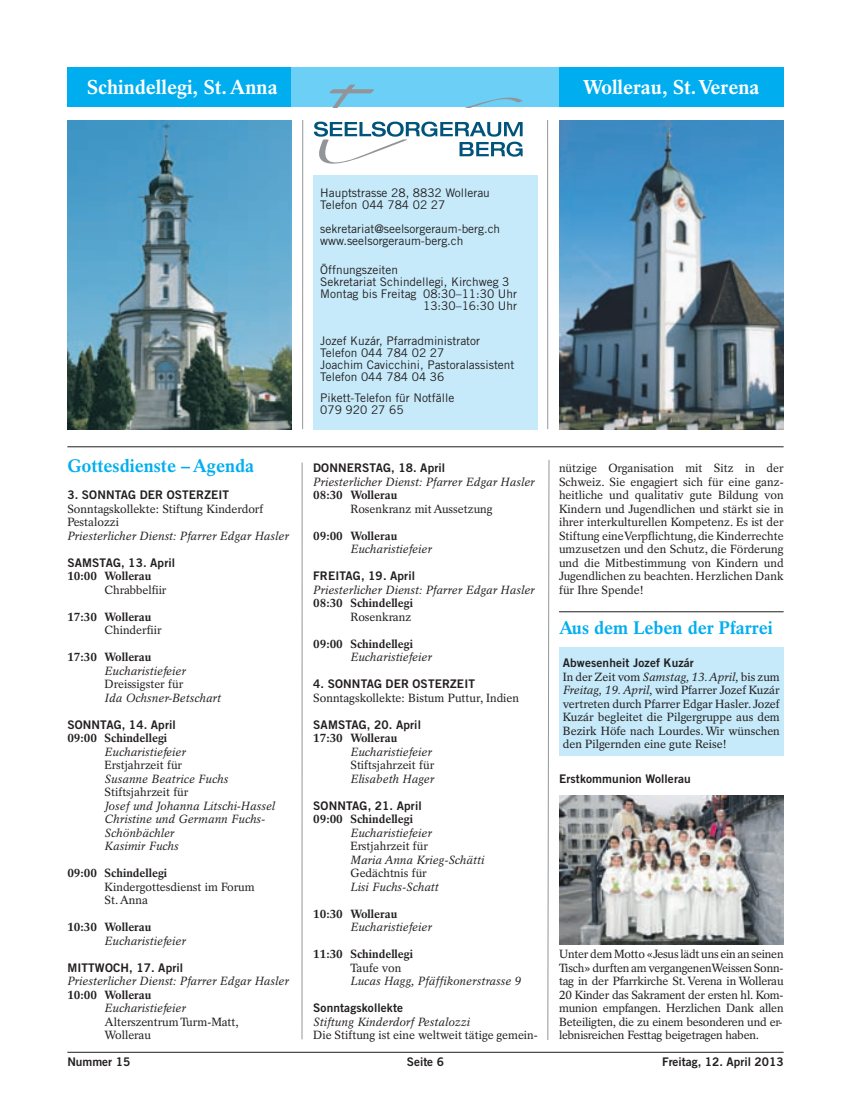
<style>
.page{position:relative;width:851px;height:1117px;background:#fff}
.page>*{position:absolute;margin:0;border:0;box-sizing:border-box;transform-origin:0 0}
.t1{font:700 20px "Rotation";color:#fff}
.t2{font:700 18.12px "Rotation";color:#00aeef}
.t3{font:11.88px/13.5px "Rotation";color:#231f20}
.t4{font:italic 11.88px/13.5px "Rotation";color:#231f20}
.t5{font:11.88px/11.9px "Trade Gothic";color:#231f20}
.t6{font:11.88px "Trade Gothic Bold Two";letter-spacing:.01em;color:#231f20}
.t7{font:700 11.88px "Rotation";color:#231f20}
.s1{font-style:italic}
</style>
<div class="page">
<hr style="left:302px;top:462px;width:1px;height:577px;background:#939598">
<svg style="left:547px;top:460px;width:2px;height:580px"></svg>
<img style="left:67px;top:120px;width:225px;height:309px">
<hr style="left:302px;top:120px;width:1px;height:309px;background:#939598">
<hr style="left:547px;top:120px;width:1px;height:309px;background:#939598">
<hr style="left:67px;top:1051px;width:716px;height:1px;background:#231f20">
<img style="left:559px;top:120px;width:224px;height:309px">
<div style="left:559px;top:67px;width:224px;height:40px;background:#00aeef"></div>
<div style="left:67px;top:67px;width:225px;height:40px;background:#00aeef"></div>
<div style="left:292px;top:67px;width:267px;height:40px;background:#6bcff6"></div>
<div style="left:313px;top:175px;width:224px;height:254px;background:#c6eafa"></div>
<hr style="left:67px;top:446px;width:716px;height:1px;background:#231f20">
<hr style="left:559px;top:611px;width:224px;height:1px;background:#231f20">
<div style="left:559px;top:647px;width:224px;height:108px;background:#c6eafa"></div>
<svg style="left:468px;top:97px;width:54px;height:10px"></svg>
<svg style="left:329px;top:84px;width:45px;height:23px"></svg>
<svg style="left:314px;top:121px;width:208px;height:43px"></svg>
<img style="left:559px;top:795px;width:224px;height:149px">
<h1 class="t1" style="left:87px;top:79px;width:192px">Schindellegi, St.Anna</h1>
<h1 class="t1" style="left:583px;top:79px;width:178px">Wollerau, St.Verena</h1>
<h2 class="t2" style="left:67px;top:458px;width:188px">Gottesdienste –Agenda</h2>
<p class="t6" style="left:67px;top:490px;width:163px">3. SONNTAG DER OSTERZEIT</p>
<p class="t3" style="left:67px;top:502px;width:198px">Sonntagskollekte: Stiftung Kinderdorf<br>Pestalozzi</p>
<p class="t4" style="left:67px;top:529px;width:223px">Priesterlicher Dienst: Pfarrer Edgar Hasler</p>
<p class="t6" style="left:67px;top:558px;width:109px">SAMSTAG, 13. April</p>
<p class="t7" style="left:67px;top:571px;width:86px">10:00 Wollerau</p>
<p class="t3" style="left:105px;top:583px;width:63px">Chrabbelfiir</p>
<p class="t7" style="left:67px;top:611px;width:86px">17:30 Wollerau</p>
<p class="t3" style="left:105px;top:624px;width:59px">Chinderfiir</p>
<p class="t7" style="left:67px;top:652px;width:86px">17:30 Wollerau</p>
<p class="t4" style="left:105px;top:664px;width:83px">Eucharistiefeier</p>
<p class="t3" style="left:105px;top:678px;width:80px">Dreissigster für</p>
<p class="t4" style="left:105px;top:691px;width:118px">Ida Ochsner-Betschart</p>
<p class="t6" style="left:67px;top:720px;width:110px">SONNTAG, 14. April</p>
<p class="t7" style="left:67px;top:733px;width:101px">09:00 Schindellegi</p>
<p class="t4" style="left:105px;top:745px;width:83px">Eucharistiefeier</p>
<p class="t3" style="left:105px;top:759px;width:79px">Erstjahrzeit für</p>
<p class="t4" style="left:105px;top:772px;width:125px">Susanne Beatrice Fuchs</p>
<p class="t3" style="left:105px;top:786px;width:85px">Stiftsjahrzeit für</p>
<p class="t4" style="left:105px;top:799px;width:172px">Josef und Johanna Litschi-Hassel<br>Christine und Germann Fuchs-<br>Schönbächler<br>Kasimir Fuchs</p>
<p class="t7" style="left:67px;top:868px;width:101px">09:00 Schindellegi</p>
<p class="t3" style="left:105px;top:880px;width:151px">Kindergottesdienst im Forum<br>St.Anna</p>
<p class="t7" style="left:67px;top:922px;width:86px">10:30 Wollerau</p>
<p class="t4" style="left:105px;top:934px;width:83px">Eucharistiefeier</p>
<p class="t6" style="left:67px;top:963px;width:117px">MITTWOCH, 17. April</p>
<p class="t4" style="left:67px;top:975px;width:223px">Priesterlicher Dienst: Pfarrer Edgar Hasler</p>
<p class="t7" style="left:67px;top:989px;width:86px">10:00 Wollerau</p>
<p class="t4" style="left:105px;top:1002px;width:83px">Eucharistiefeier</p>
<p class="t3" style="left:105px;top:1015px;width:136px">Alterszentrum Turm-Matt,<br>Wollerau</p>
<p class="t5" style="left:320px;top:188px;width:171px">Hauptstrasse 28, 8832 Wollerau<br>Telefon 044 784 02 27</p>
<p class="t5" style="left:320px;top:223px;width:181px">sekretariat@seelsorgeraum-berg.ch www.seelsorgeraum-berg.ch</p>
<p class="t5" style="left:320px;top:265px;width:79px">Öffnungszeiten</p>
<p class="t5" style="left:320px;top:277px;width:191px">Sekretariat Schindellegi, Kirchweg 3</p>
<p class="t5" style="left:320px;top:288px;width:198px">Montag bis Freitag 08:30–11:30 Uhr</p>
<p class="t5" style="left:423px;top:300px;width:95px">13:30–16:30 Uhr</p>
<p class="t5" style="left:320px;top:336px;width:196px">Jozef Kuzár, Pfarradministrator<br>Telefon 044 784 02 27<br>Joachim Cavicchini, Pastoralassistent<br>Telefon 044 784 04 36</p>
<p class="t5" style="left:320px;top:392px;width:135px">Pikett-Telefon für Notfälle<br>079 920 27 65</p>
<p class="t6" style="left:313px;top:463px;width:133px">DONNERSTAG, 18. April</p>
<p class="t4" style="left:313px;top:475px;width:223px">Priesterlicher Dienst: Pfarrer Edgar Hasler</p>
<p class="t7" style="left:313px;top:490px;width:86px">08:30 Wollerau</p>
<p class="t3" style="left:350px;top:502px;width:144px">Rosenkranz mitAussetzung</p>
<p class="t7" style="left:313px;top:530px;width:86px">09:00 Wollerau</p>
<p class="t4" style="left:350px;top:543px;width:83px">Eucharistiefeier</p>
<p class="t6" style="left:313px;top:571px;width:103px">FREITAG, 19. April</p>
<p class="t4" style="left:313px;top:583px;width:223px">Priesterlicher Dienst: Pfarrer Edgar Hasler</p>
<p class="t7" style="left:313px;top:598px;width:101px">08:30 Schindellegi</p>
<p class="t3" style="left:350px;top:610px;width:62px">Rosenkranz</p>
<p class="t7" style="left:313px;top:638px;width:101px">09:00 Schindellegi</p>
<p class="t4" style="left:350px;top:651px;width:83px">Eucharistiefeier</p>
<p class="t6" style="left:313px;top:679px;width:163px">4. SONNTAG DER OSTERZEIT</p>
<p class="t3" style="left:313px;top:691px;width:207px">Sonntagskollekte: Bistum Puttur, Indien</p>
<p class="t6" style="left:313px;top:720px;width:109px">SAMSTAG, 20. April</p>
<p class="t7" style="left:313px;top:733px;width:86px">17:30 Wollerau</p>
<p class="t4" style="left:350px;top:745px;width:83px">Eucharistiefeier</p>
<p class="t3" style="left:350px;top:759px;width:85px">Stiftsjahrzeit für</p>
<p class="t4" style="left:350px;top:772px;width:85px">Elisabeth Hager</p>
<p class="t6" style="left:313px;top:801px;width:110px">SONNTAG, 21. April</p>
<p class="t7" style="left:313px;top:814px;width:101px">09:00 Schindellegi</p>
<p class="t4" style="left:350px;top:826px;width:83px">Eucharistiefeier</p>
<p class="t3" style="left:350px;top:840px;width:79px">Erstjahrzeit für</p>
<p class="t4" style="left:350px;top:853px;width:135px">Maria Anna Krieg-Schätti</p>
<p class="t3" style="left:350px;top:867px;width:78px">Gedächtnis für</p>
<p class="t4" style="left:350px;top:880px;width:90px">Lisi Fuchs-Schatt</p>
<p class="t7" style="left:313px;top:908px;width:86px">10:30 Wollerau</p>
<p class="t4" style="left:350px;top:921px;width:83px">Eucharistiefeier</p>
<p class="t7" style="left:313px;top:949px;width:101px">11:30 Schindellegi</p>
<p class="t3" style="left:350px;top:961px;width:52px">Taufe von</p>
<p class="t4" style="left:350px;top:975px;width:172px">Lucas Hagg, Pfäffikonerstrasse 9</p>
<p class="t6" style="left:313px;top:1003px;width:91px">Sonntagskollekte</p>
<p class="t4" style="left:313px;top:1015px;width:158px">Stiftung Kinderdorf Pestalozzi</p>
<p class="t3" style="left:313px;top:1029px;width:226px">Die Stiftung ist eine weltweit tätige gemein-</p>
<p class="t3" style="left:559px;top:462px;width:226px;text-align:justify">nützige Organisation mit Sitz in der Schweiz. Sie engagiert sich für eine ganz&shy;heitliche und qualitativ gute Bildung von Kindern und Jugendlichen und stärkt sie in ihrer interkulturellen Kompetenz. Es ist der Stiftung eineVerpflichtung, die Kinderrechte umzusetzen und den Schutz, die Förderung und die Mitbestimmung von Kindern und Jugendlichen zu beachten. Herzlichen Dank für Ihre Spende!</p>
<h2 class="t2" style="left:559px;top:620px;width:215px">Aus dem Leben der Pfarrei</h2>
<p class="t6" style="left:562px;top:658px;width:132px">Abwesenheit Jozef Kuzár</p>
<p class="t3" style="left:562px;top:670px;width:218px;text-align:justify">In der Zeit vom <span class="s1">Samstag, 13.April,</span> bis zum <span class="s1">Freitag, 19. April,</span> wird Pfarrer Jozef Kuzár vertreten durch Pfarrer Edgar Hasler. Jozef Kuzár begleitet die Pilgergruppe aus dem Bezirk Höfe nach Lourdes.Wir wünschen den Pilgernden eine gute Reise!</p>
<p class="t6" style="left:559px;top:774px;width:133px">Erstkommunion Wollerau</p>
<p class="t3" style="left:559px;top:948px;width:226px;text-align:justify">Unter dem Motto «Jesus lädt uns ein an seinen Tisch» durften am vergangenenWeissen Sonn&shy;tag in der Pfarrkirche St. Verena in Wollerau 20 Kinder das Sakrament der ersten hl. Kom&shy;munion empfangen. Herzlichen Dank allen Beteiligten, die zu einem besonderen und er&shy;lebnisreichen Festtag beigetragen haben.</p>
<p class="t6" style="left:67px;top:1057px;width:64px">Nummer 15</p>
<p class="t6" style="left:407px;top:1057px;width:39px">Seite 6</p>
<p class="t6" style="left:662px;top:1057px;width:123px">Freitag, 12. April 2013</p>
</div>
